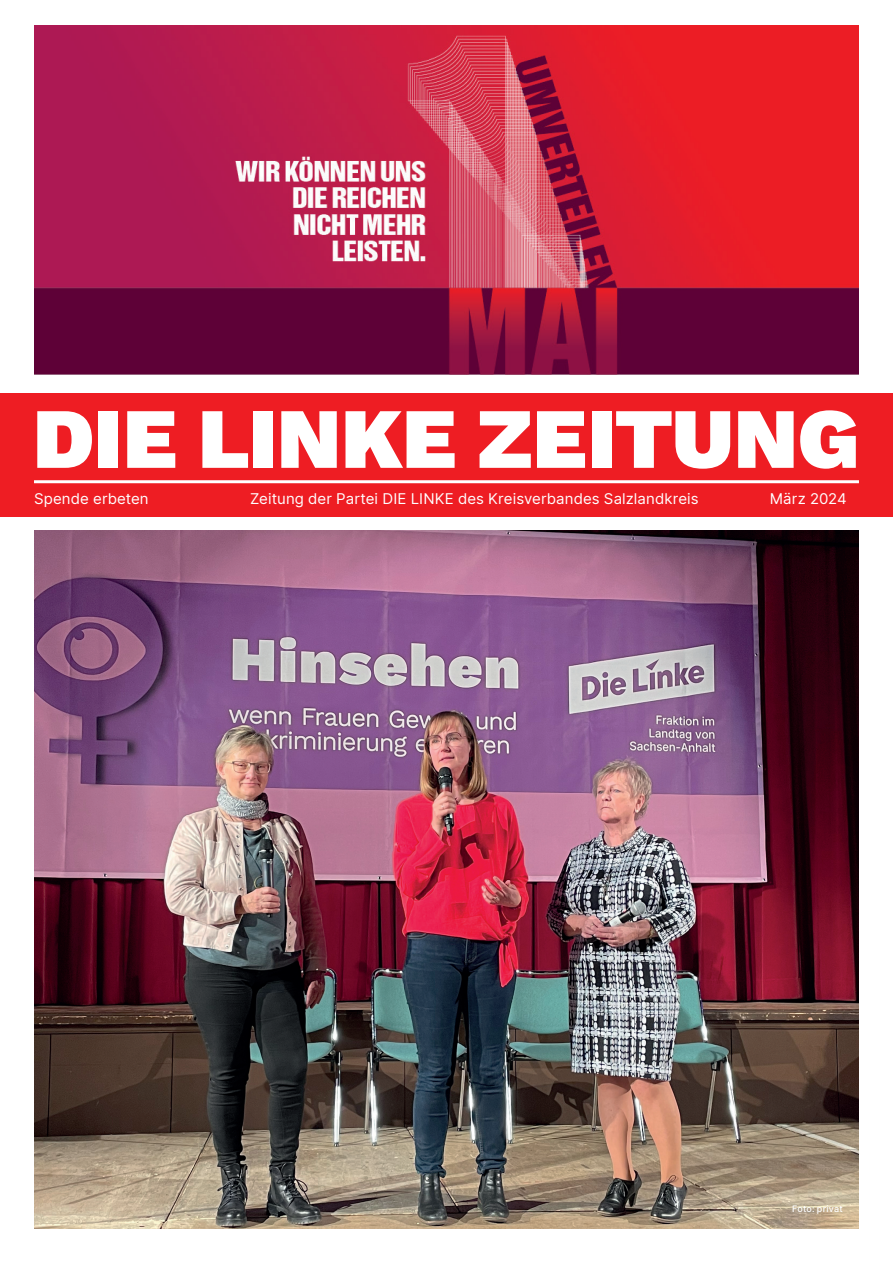
<style>
.page{position:relative;width:893px;height:1263px;background:#fff}
.page>*{position:absolute;margin:0;border:0;box-sizing:border-box;transform-origin:0 0}
.t1{font:900 85.8px "Work Sans";color:#fff}
.t2{font:15px "Inter";letter-spacing:.01em;color:#fff}
.t3{font:500 9px "Inter";letter-spacing:.015em;color:#fff}
</style>
<div class="page">
<img style="left:34px;top:531px;width:825px;height:698px">
<div style="left:0;top:393px;width:893px;height:124px;background:#ee1d23"></div>
<hr style="left:34px;top:480px;width:825px;height:3px;background:#fff">
<img style="left:34px;top:26px;width:825px;height:348px">
<h1 class="t1" style="left:33px;top:373px;width:828px">DIE LINKE ZEITUNG</h1>
<p class="t2" style="left:34px;top:488px;width:116px">Spende erbeten</p>
<p class="t2" style="left:250px;top:488px;width:450px">Zeitung der Partei DIE LINKE des Kreisverbandes Salzlandkreis</p>
<p class="t2" style="left:770px;top:488px;width:78px">März 2024</p>
<p class="t3" style="left:792px;top:1202px;width:52px">Foto: privat</p>
</div>
